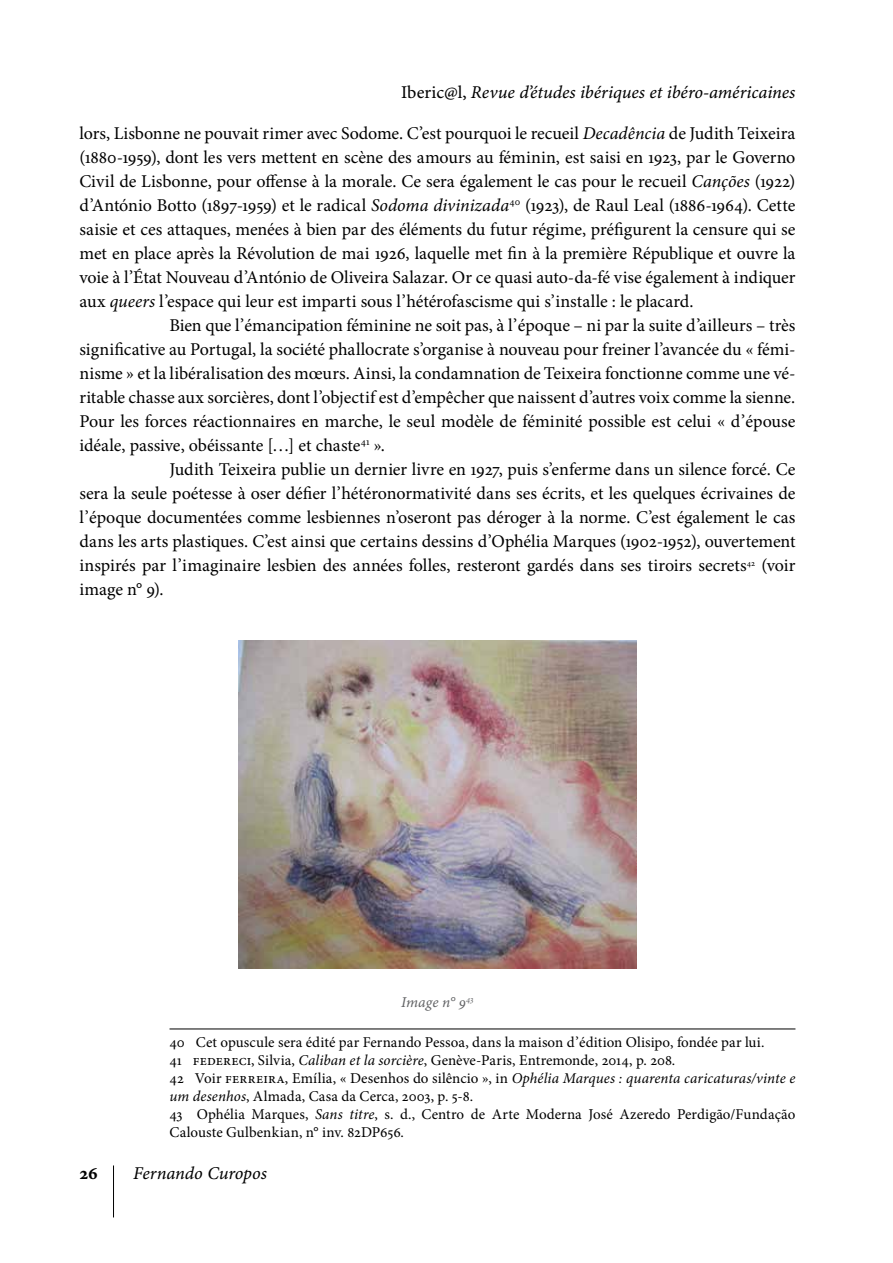
<style>
.page{position:relative;width:893px;height:1263px;background:#fff}
.page>*{position:absolute;margin:0;border:0;box-sizing:border-box;transform-origin:0 0}
.t1{font:18px "Minion Pro";letter-spacing:-.015em;color:#000}
.t2{font:18px "Minion Pro It Capt";letter-spacing:-.005em;color:#000}
.t3{font:18px "Minion Pro Bold Capt";color:#000}
.t4{font:15px/18px "Minion Pro";letter-spacing:.005em;color:#000}
.t5{font:15px "Minion Pro It Capt";color:#636466}
.s1{font-family:"Minion Pro Capt"}
.s2{font-style:italic}
</style>
<div class="page">
<hr style="left:113px;top:1165px;width:1px;height:52px;background:#000">
<img style="left:239px;top:640px;width:397px;height:328px">
<hr style="left:170px;top:1028px;width:625px;height:1px;background:#000">
<p class="t2" style="left:401px;top:81px;width:396px"><span class="s1">Iberic@l,</span> Revue d’études ibériques et ibéro-américaines</p>
<p class="t1" style="left:80px;top:121px;width:717px">lors, Lisbonne ne pouvait rimer avec Sodome. C’est pourquoi le recueil <span class="s2">Decadência</span> de Judith Teixeira</p>
<p class="t1" style="left:80px;top:145px;width:717px">(1880-1959), dont les vers mettent en scène des amours au féminin, est saisi en 1923, par le Governo</p>
<p class="t1" style="left:80px;top:169px;width:717px">Civil de Lisbonne, pour offense à la morale. Ce sera également le cas pour le recueil <span class="s2">Canções</span> (1922)</p>
<p class="t1" style="left:80px;top:193px;width:717px">d’António Botto (1897-1959) et le radical <span class="s2">Sodoma divinizada</span><sup>40</sup> (1923), de Raul Leal (1886-1964). Cette</p>
<p class="t1" style="left:79px;top:217px;width:717px">saisie et ces attaques, menées à bien par des éléments du futur régime, préfigurent la censure qui se</p>
<p class="t1" style="left:79px;top:241px;width:717px">met en place après la Révolution de mai 1926, laquelle met fin à la première République et ouvre la</p>
<p class="t1" style="left:79px;top:265px;width:717px">voie à l’État Nouveau d’António de Oliveira Salazar. Or ce quasi auto-da-fé vise également à indiquer</p>
<p class="t1" style="left:79px;top:289px;width:616px">aux <span class="s2">queers</span> l’espace qui leur est imparti sous l’hétérofascisme qui s’installe : le placard.</p>
<p class="t1" style="left:169px;top:313px;width:627px">Bien que l’émancipation féminine ne soit pas, à l’époque – ni par la suite d’ailleurs – très</p>
<p class="t1" style="left:79px;top:337px;width:717px">significative au Portugal, la société phallocrate s’organise à nouveau pour freiner l’avancée du « fémi-</p>
<p class="t1" style="left:79px;top:361px;width:717px">nisme » et la libéralisation des mœurs. Ainsi, la condamnation de Teixeira fonctionne comme une vé-</p>
<p class="t1" style="left:79px;top:385px;width:717px">ritable chasse aux sorcières, dont l’objectif est d’empêcher que naissent d’autres voix comme la sienne.</p>
<p class="t1" style="left:79px;top:409px;width:717px">Pour les forces réactionnaires en marche, le seul modèle de féminité possible est celui « d’épouse</p>
<p class="t1" style="left:79px;top:433px;width:307px">idéale, passive, obéissante […] et chaste<sup>41</sup> ».</p>
<p class="t1" style="left:169px;top:457px;width:627px">Judith Teixeira publie un dernier livre en 1927, puis s’enferme dans un silence forcé. Ce</p>
<p class="t1" style="left:79px;top:481px;width:717px">sera la seule poétesse à oser défier l’hétéronormativité dans ses écrits, et les quelques écrivaines de</p>
<p class="t1" style="left:79px;top:505px;width:717px">l’époque documentées comme lesbiennes n’oseront pas déroger à la norme. C’est également le cas</p>
<p class="t1" style="left:79px;top:529px;width:717px">dans les arts plastiques. C’est ainsi que certains dessins d’Ophélia Marques (1902-1952), ouvertement</p>
<p class="t1" style="left:79px;top:553px;width:717px">inspirés par l’imaginaire lesbien des années folles, resteront gardés dans ses tiroirs secrets<sup>42</sup> (voir</p>
<p class="t1" style="left:79px;top:577px;width:86px">image n° 9).</p>
<p class="t5" style="left:401px;top:993px;width:74px">Image n° 9<sup>43</sup></p>
<p class="t4" style="left:169px;top:1033px;width:627px">40 Cet opuscule sera édité par Fernando Pessoa, dans la maison d’édition Olisipo, fondée par lui.<br>41 federeci, Silvia, <span class="s2">Caliban et la sorcière</span>, Genève-Paris, Entremonde, 2014, p. 208.<br>42 Voir ferreira, Emília, « Desenhos do silêncio », in <span class="s2">Ophélia Marques : quarenta caricaturas/vinte e um desenhos</span>, Almada, Casa da Cerca, 2003, p. 5-8.<br>43 Ophélia Marques, <span class="s2">Sans titre</span>, s. d., Centro de Arte Moderna José Azeredo Perdigão/Fundação Calouste Gulbenkian, n° inv. 82DP656.</p>
<p class="t3" style="left:80px;top:1162px;width:20px">26</p>
<p class="t2" style="left:133px;top:1162px;width:135px">Fernando Curopos</p>
</div>
